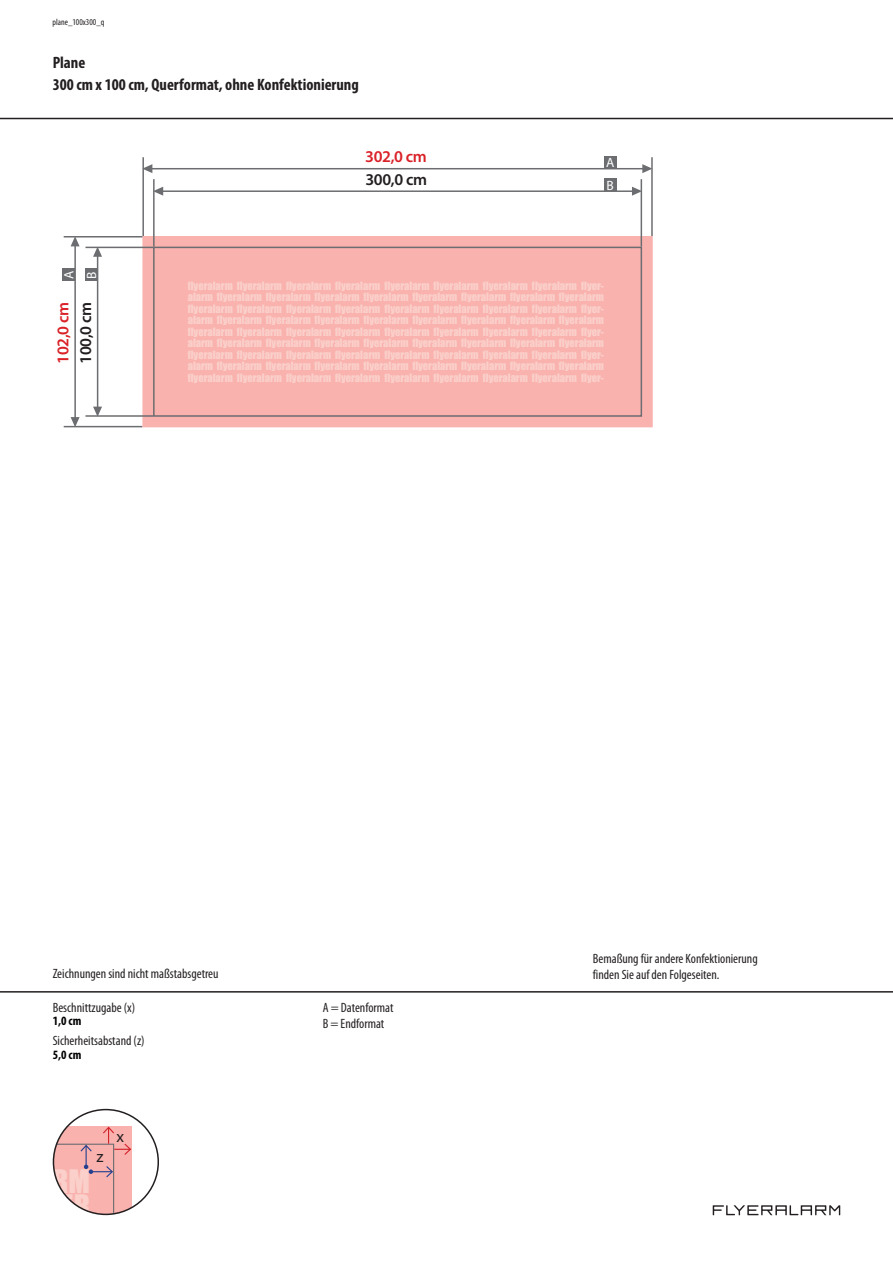
<style>
.page{position:relative;width:893px;height:1263px;background:#fff}
.page>*{position:absolute;margin:0;border:0;box-sizing:border-box;transform-origin:0 0}
.t1{font:30px "Impact";color:#fbd0ca}
.t2{font:700 condensed 16.5px "Myriad Pro";color:#231f20}
.t3{font:600 16.5px "Myriad Pro";letter-spacing:-.02em;color:#231f20}
.t4{font:600 16.5px "Myriad Pro";letter-spacing:-.02em;color:#da2128}
.t5{font:16.5px "Myriad Pro";color:#231f20}
.t6{font:condensed 13.5px/16.2px "Myriad Pro";color:#231f20}
.t7{font:13.5px/22.5px "Myriad Pro";color:#fff}
.t8{font:700 condensed 12.75px "Myriad Pro";color:#000}
.t9{font:10.5px/11.6px "Impact";color:#fbd0ca;text-align:justify}
.t10{font:condensed 9px "Myriad Pro";color:#231f20}
</style>
<div class="page">
<hr style="left:0;top:118px;width:893px;height:1px;background:#231f20">
<hr style="left:0;top:991px;width:893px;height:1px;background:#231f20">
<svg style="left:713px;top:1205px;width:127px;height:10px"></svg>
<svg style="left:53px;top:1126px;width:79px;height:88px;background:#eeb2b0"></svg>
<div style="left:53px;top:1109px;width:106px;height:106px;border:2px solid #231f20;border-radius:50%"></div>
<hr style="left:97px;top:256px;width:1px;height:152px;background:#6c6d70">
<svg style="left:93px;top:407px;width:9px;height:8px"></svg>
<svg style="left:93px;top:248px;width:9px;height:9px"></svg>
<hr style="left:162px;top:190px;width:471px;height:2px;background:#6c6d70">
<svg style="left:155px;top:187px;width:8px;height:9px"></svg>
<svg style="left:632px;top:187px;width:9px;height:9px"></svg>
<hr style="left:74px;top:245px;width:2px;height:173px;background:#6c6d70">
<svg style="left:71px;top:417px;width:9px;height:9px"></svg>
<svg style="left:71px;top:237px;width:9px;height:9px"></svg>
<hr style="left:151px;top:168px;width:492px;height:1px;background:#6c6d70">
<svg style="left:144px;top:164px;width:8px;height:9px"></svg>
<svg style="left:642px;top:164px;width:9px;height:9px"></svg>
<hr style="left:64px;top:426px;width:78px;height:1px;background:#6c6d70">
<hr style="left:651px;top:157px;width:2px;height:79px;background:#6c6d70">
<svg style="left:142px;top:236px;width:511px;height:191px;background:#f7b1ad"></svg>
<div style="left:153px;top:247px;width:489px;height:170px;background:#f9b2ae;border:2px solid #6c6d70"></div>
<hr style="left:85px;top:415px;width:68px;height:2px;background:#6c6d70">
<hr style="left:142px;top:157px;width:2px;height:79px;background:#6c6d70">
<hr style="left:153px;top:179px;width:2px;height:68px;background:#6c6d70">
<hr style="left:641px;top:179px;width:1px;height:68px;background:#6c6d70">
<hr style="left:85px;top:247px;width:68px;height:1px;background:#6c6d70">
<hr style="left:64px;top:236px;width:78px;height:1px;background:#6c6d70">
<div style="left:604px;top:156px;width:13px;height:13px;background:#6c6d70"></div>
<div style="left:604px;top:178px;width:13px;height:13px;background:#6c6d70"></div>
<div style="left:63px;top:268px;width:12px;height:13px;background:#6c6d70"></div>
<div style="left:85px;top:268px;width:13px;height:13px;background:#6c6d70"></div>
<p class="t10" style="left:52px;top:16px;width:53px">plane_100x300_q</p>
<h2 class="t2" style="left:53px;top:52px;width:34px">Plane</h2>
<h2 class="t2" style="left:53px;top:74px;width:308px">300 cm x 100 cm, Querformat, ohne Konfektionierung</h2>
<h2 class="t4" style="left:365px;top:146px;width:63px">302,0 cm</h2>
<p class="t7" style="left:58px;top:279px;width:10px;rotate:-90deg">A<br>B</p>
<h2 class="t3" style="left:365px;top:169px;width:63px">300,0 cm</h2>
<p class="t7" style="left:606px;top:151px;width:10px">A<br>B</p>
<h2 class="t4" style="left:53px;top:364px;width:63px;rotate:-90deg">102,0 cm</h2>
<h2 class="t3" style="left:75px;top:364px;width:63px;rotate:-90deg">100,0 cm</h2>
<p class="t9" style="left:188px;top:279px;width:418px">flyeralarm flyeralarm flyeralarm flyeralarm flyeralarm flyeralarm flyeralarm flyeralarm flyer&shy;alarm flyeralarm flyeralarm flyeralarm flyeralarm flyeralarm flyeralarm flyeralarm flyeralarm flyeralarm flyeralarm flyeralarm flyeralarm flyeralarm flyeralarm flyeralarm flyeralarm flyer&shy;alarm flyeralarm flyeralarm flyeralarm flyeralarm flyeralarm flyeralarm flyeralarm flyeralarm flyeralarm flyeralarm flyeralarm flyeralarm flyeralarm flyeralarm flyeralarm flyeralarm flyer&shy;alarm flyeralarm flyeralarm flyeralarm flyeralarm flyeralarm flyeralarm flyeralarm flyeralarm flyeralarm flyeralarm flyeralarm flyeralarm flyeralarm flyeralarm flyeralarm flyeralarm flyer&shy;alarm flyeralarm flyeralarm flyeralarm flyeralarm flyeralarm flyeralarm flyeralarm flyeralarm flyeralarm flyeralarm flyeralarm flyeralarm flyeralarm flyeralarm flyeralarm flyeralarm flyer-</p>
<p class="t6" style="left:53px;top:965px;width:167px">Zeichnungen sind nicht maßstabsgetreu</p>
<p class="t6" style="left:53px;top:999px;width:84px">Beschnittzugabe (x)</p>
<p class="t6" style="left:53px;top:1032px;width:93px">Sicherheitsabstand (z)</p>
<p class="t8" style="left:53px;top:1013px;width:30px">1,0 cm</p>
<p class="t8" style="left:53px;top:1047px;width:30px">5,0 cm</p>
<h1 class="t1" style="left:37px;top:1158px;width:54px">ARM</h1>
<h2 class="t5" style="left:97px;top:1146px;width:9px">z</h2>
<h2 class="t5" style="left:116px;top:1126px;width:9px">x</h2>
<p class="t6" style="left:323px;top:999px;width:72px">A = Datenformat<br>B = Endformat</p>
<p class="t6" style="left:593px;top:950px;width:166px">Bemaßung für andere Konfektionierung finden Sie auf den Folgeseiten.</p>
</div>
